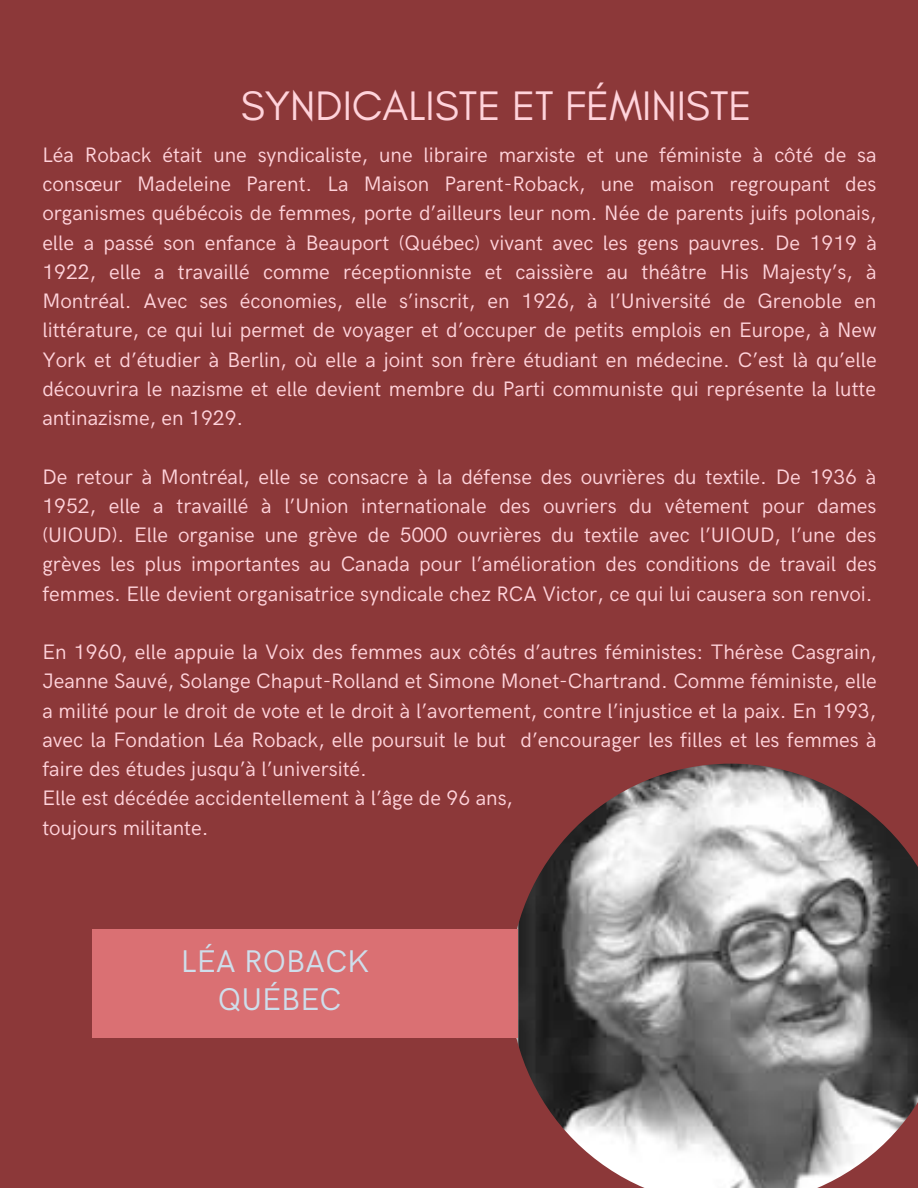
<style>
.page{position:relative;width:918px;height:1188px;background:#8c3839}
.page>*{position:absolute;margin:0;border:0;box-sizing:border-box;transform-origin:0 0}
.t1{font:42px "Glacial Indifference";color:#ffd3db}
.t2{font:31.5px/37.7px "HK Grotesk";color:#cedeeb;text-align:center}
.t3{font:21px/29.2px "HK Grotesk";color:#ffd3db;text-align:justify}
</style>
<div class="page">
<img style="left:510px;top:764px;width:408px;height:424px">
<div style="left:92px;top:930px;width:425px;height:107px;background:#da7073"></div>
<h1 class="t1" style="left:241px;top:80px;width:513px">SYNDICALISTE ET FÉMINISTE</h1>
<p class="t3" style="left:42px;top:141px;width:836px">Léa Roback était une syndicaliste, une libraire marxiste et une féministe à côté de sa consœur Madeleine Parent. La Maison Parent-Roback, une maison regroupant des organismes québécois de femmes, porte d’ailleurs leur nom. Née de parents juifs polonais, elle a passé son enfance à Beauport (Québec) vivant avec les gens pauvres. De 1919 à 1922, elle a travaillé comme réceptionniste et caissière au théâtre His Majesty’s, à Montréal. Avec ses économies, elle s’inscrit, en 1926, à l’Université de Grenoble en littérature, ce qui lui permet de voyager et d’occuper de petits emplois en Europe, à New York et d’étudier à Berlin, où elle a joint son frère étudiant en médecine. C’est là qu’elle découvrira le nazisme et elle devient membre du Parti communiste qui représente la lutte antinazisme, en 1929.</p>
<p class="t3" style="left:42px;top:463px;width:836px">De retour à Montréal, elle se consacre à la défense des ouvrières du textile. De 1936 à 1952, elle a travaillé à l’Union internationale des ouvriers du vêtement pour dames (UIOUD). Elle organise une grève de 5000 ouvrières du textile avec l’UIOUD, l’une des grèves les plus importantes au Canada pour l’amélioration des conditions de travail des femmes. Elle devient organisatrice syndicale chez RCA Victor, ce qui lui causera son renvoi.</p>
<p class="t3" style="left:42px;top:638px;width:836px;text-align:left">En 1960, elle appuie la Voix des femmes aux côtés d’autres féministes: Thérèse Casgrain, Jeanne Sauvé, Solange Chaput-Rolland et Simone Monet-Chartrand. Comme féministe, elle a milité pour le droit de vote et le droit à l’avortement, contre l’injustice et la paix. En 1993, avec la Fondation Léa Roback, elle poursuit le but d’encourager les filles et les femmes à faire des études jusqu’à l’université.<br>Elle est décédée accidentellement à l’âge de 96 ans,<br>toujours militante.</p>
<h2 class="t2" style="left:181px;top:944px;width:190px">LÉA ROBACK<br>QUÉBEC</h2>
</div>
